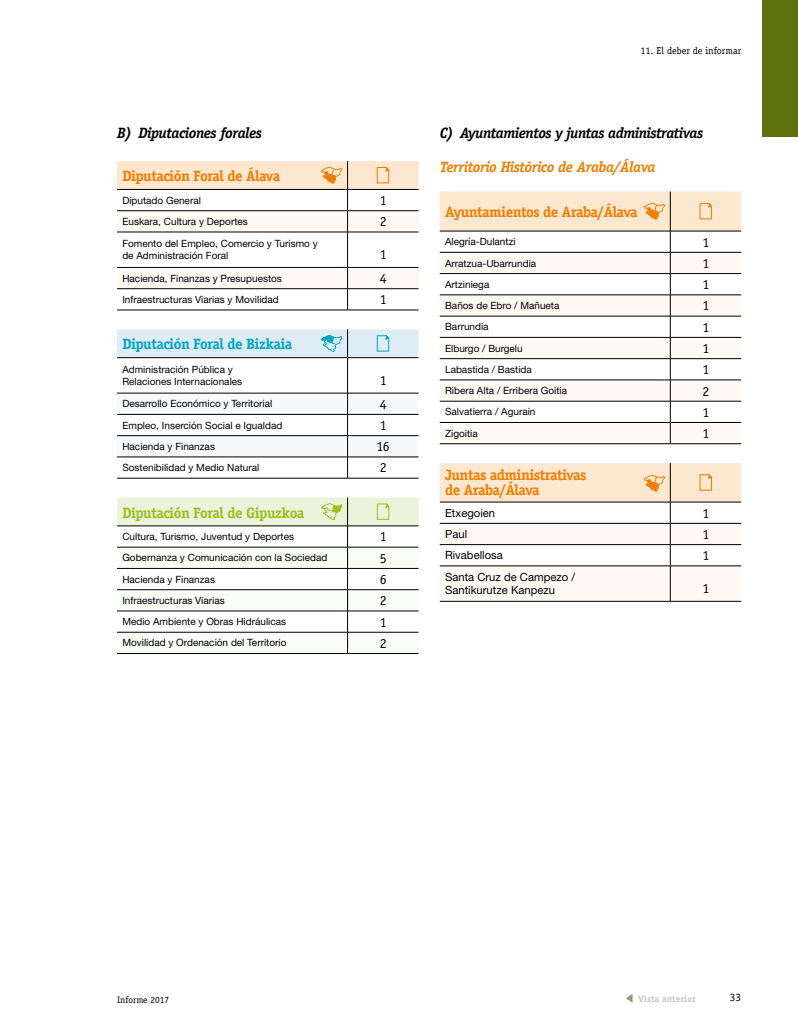
<style>
.page{position:relative;width:798px;height:1028px;background:#fff}
.page>*{position:absolute;margin:0;border:0;box-sizing:border-box;transform-origin:0 0}
.t1{font:700 15px/15px "Officina Serif Std";letter-spacing:-.035em;color:#ef7d00}
.t2{font:italic 700 15px "Officina Serif Std";letter-spacing:-.035em;color:#000}
.t3{font:italic 700 15px "Officina Serif Std";letter-spacing:-.035em;color:#ef7d00}
.t4{font:700 15px "Officina Serif Std";letter-spacing:-.035em;color:#95c11f}
.t5{font:700 15px "Officina Serif Std";letter-spacing:-.035em;color:#00a4c4}
.t6{font:13.75px "Officina Serif Std";color:#000}
.t7{font:11.25px/13.5px "Helvetica Neue LT Std";color:#000}
.t8{font:11.25px "Officina Serif Std";color:#000}
.t9{font:10px/12px "Helvetica Neue LT Std";color:#000}
.t10{font:10px "Officina Serif Std";color:#000}
.t11{font:700 9.38px "Officina Serif Std";color:#c6c6c6}
.t12{font:9.38px "Officina Serif Std";color:#000}
</style>
<div class="page">
<div style="left:762px;top:0;width:35px;height:137px;background:#5d720b"></div>
<hr style="left:117px;top:310px;width:230px;height:1px;background:#000">
<hr style="left:347px;top:310px;width:71px;height:1px;background:#000">
<svg style="left:117px;top:161px;width:301px;height:149px"></svg>
<hr style="left:347px;top:358px;width:1px;height:35px;background:#000">
<svg style="left:117px;top:393px;width:301px;height:85px"></svg>
<hr style="left:117px;top:478px;width:230px;height:1px;background:#000">
<hr style="left:347px;top:478px;width:71px;height:1px;background:#000">
<svg style="left:117px;top:329px;width:301px;height:29px;background:#d2e4ec"></svg>
<hr style="left:117px;top:653px;width:230px;height:1px;background:#000">
<hr style="left:347px;top:653px;width:71px;height:1px;background:#000">
<svg style="left:117px;top:497px;width:301px;height:156px"></svg>
<hr style="left:439px;top:443px;width:231px;height:1px;background:#000">
<hr style="left:670px;top:443px;width:71px;height:1px;background:#000">
<svg style="left:439px;top:191px;width:302px;height:252px"></svg>
<hr style="left:439px;top:601px;width:231px;height:1px;background:#000">
<hr style="left:670px;top:601px;width:71px;height:1px;background:#000">
<svg style="left:439px;top:463px;width:302px;height:138px"></svg>
<svg style="left:626px;top:994px;width:6px;height:8px"></svg>
<h1 class="t2" style="left:117px;top:124px;width:146px">B) Diputaciones forales</h1>
<h1 class="t1" style="left:122px;top:168px;width:159px">Diputación Foral de Álava</h1>
<p class="t9" style="left:122px;top:194px;width:80px">Diputado General</p>
<h2 class="t6" style="left:379px;top:192px;width:8px">1</h2>
<p class="t9" style="left:122px;top:215px;width:127px">Euskara, Cultura y Deportes</p>
<h2 class="t6" style="left:379px;top:214px;width:8px">2</h2>
<p class="t9" style="left:122px;top:237px;width:197px">Fomento del Empleo, Comercio y Turismo y de Administración Foral</p>
<h2 class="t6" style="left:379px;top:247px;width:8px">1</h2>
<p class="t9" style="left:122px;top:272px;width:161px">Hacienda, Finanzas y Presupuestos</p>
<h2 class="t6" style="left:379px;top:270px;width:8px">4</h2>
<p class="t9" style="left:122px;top:293px;width:158px">Infraestructuras Viarias y Movilidad</p>
<h2 class="t6" style="left:379px;top:291px;width:8px">1</h2>
<h1 class="t5" style="left:122px;top:335px;width:171px">Diputación Foral de Bizkaia</h1>
<p class="t9" style="left:122px;top:363px;width:121px">Administración Pública y<br>Relaciones Internacionales</p>
<h2 class="t6" style="left:379px;top:372px;width:8px">1</h2>
<p class="t9" style="left:122px;top:397px;width:151px">Desarrollo Económico y Territorial</p>
<h2 class="t6" style="left:379px;top:396px;width:8px">4</h2>
<p class="t9" style="left:122px;top:419px;width:161px">Empleo, Inserción Social e Igualdad</p>
<h2 class="t6" style="left:379px;top:417px;width:8px">1</h2>
<p class="t9" style="left:122px;top:440px;width:94px">Hacienda y Finanzas</p>
<h2 class="t6" style="left:376px;top:438px;width:15px">16</h2>
<p class="t9" style="left:122px;top:461px;width:138px">Sostenibilidad y Medio Natural</p>
<h2 class="t6" style="left:379px;top:460px;width:8px">2</h2>
<h1 class="t4" style="left:122px;top:503px;width:183px">Diputación Foral de Gipuzkoa</h1>
<p class="t9" style="left:122px;top:530px;width:173px">Cultura, Turismo, Juventud y Deportes</p>
<h2 class="t6" style="left:379px;top:529px;width:8px">1</h2>
<p class="t9" style="left:122px;top:551px;width:206px">Gobernanza y Comunicación con la Sociedad</p>
<h2 class="t6" style="left:379px;top:550px;width:8px">5</h2>
<p class="t9" style="left:122px;top:573px;width:94px">Hacienda y Finanzas</p>
<h2 class="t6" style="left:379px;top:571px;width:8px">6</h2>
<p class="t9" style="left:122px;top:594px;width:104px">Infraestructuras Viarias</p>
<h2 class="t6" style="left:379px;top:592px;width:8px">2</h2>
<p class="t9" style="left:122px;top:615px;width:165px">Medio Ambiente y Obras Hidráulicas</p>
<h2 class="t6" style="left:379px;top:614px;width:8px">1</h2>
<p class="t9" style="left:122px;top:636px;width:165px">Movilidad y Ordenación del Territorio</p>
<h2 class="t6" style="left:379px;top:635px;width:8px">2</h2>
<p class="t10" style="left:640px;top:45px;width:102px">11. El deber de informar</p>
<h1 class="t2" style="left:439px;top:124px;width:265px">C) Ayuntamientos y juntas administrativas</h1>
<h1 class="t3" style="left:439px;top:158px;width:217px">Territorio Histórico de Araba/Álava</h1>
<h1 class="t1" style="left:445px;top:204px;width:194px">Ayuntamientos de Araba/Álava</h1>
<p class="t9" style="left:445px;top:235px;width:72px">Alegría-Dulantzi</p>
<h2 class="t6" style="left:702px;top:234px;width:8px">1</h2>
<p class="t9" style="left:445px;top:257px;width:93px">Arratzua-Ubarrundia</p>
<h2 class="t6" style="left:702px;top:255px;width:8px">1</h2>
<p class="t9" style="left:445px;top:278px;width:46px">Artziniega</p>
<h2 class="t6" style="left:702px;top:276px;width:8px">1</h2>
<p class="t9" style="left:445px;top:299px;width:116px">Baños de Ebro / Mañueta</p>
<h2 class="t6" style="left:702px;top:298px;width:8px">1</h2>
<p class="t9" style="left:445px;top:321px;width:45px">Barrundia</p>
<h2 class="t6" style="left:702px;top:319px;width:8px">1</h2>
<p class="t9" style="left:445px;top:342px;width:79px">Elburgo / Burgelu</p>
<h2 class="t6" style="left:702px;top:340px;width:8px">1</h2>
<p class="t9" style="left:445px;top:363px;width:88px">Labastida / Bastida</p>
<h2 class="t6" style="left:702px;top:361px;width:8px">1</h2>
<p class="t9" style="left:445px;top:384px;width:124px">Ribera Alta / Erribera Goitia</p>
<h2 class="t6" style="left:702px;top:383px;width:8px">2</h2>
<p class="t9" style="left:445px;top:406px;width:92px">Salvatierra / Agurain</p>
<h2 class="t6" style="left:702px;top:404px;width:8px">1</h2>
<p class="t9" style="left:445px;top:427px;width:34px">Zigoitia</p>
<h2 class="t6" style="left:702px;top:425px;width:8px">1</h2>
<h1 class="t1" style="left:445px;top:467px;width:143px">Juntas administrativas de Araba/Álava</h1>
<p class="t7" style="left:445px;top:506px;width:51px">Etxegoien</p>
<h2 class="t6" style="left:702px;top:505px;width:8px">1</h2>
<p class="t7" style="left:445px;top:527px;width:24px">Paul</p>
<h2 class="t6" style="left:702px;top:526px;width:8px">1</h2>
<p class="t7" style="left:445px;top:548px;width:59px">Rivabellosa</p>
<h2 class="t6" style="left:702px;top:547px;width:8px">1</h2>
<p class="t7" style="left:445px;top:570px;width:131px">Santa Cruz de Campezo /<br>Santikurutze Kanpezu</p>
<h2 class="t6" style="left:702px;top:580px;width:8px">1</h2>
<p class="t12" style="left:117px;top:994px;width:54px">Informe 2017</p>
<p class="t8" style="left:729px;top:990px;width:13px">33</p>
<p class="t11" style="left:638px;top:992px;width:59px">Vista anterior</p>
</div>
